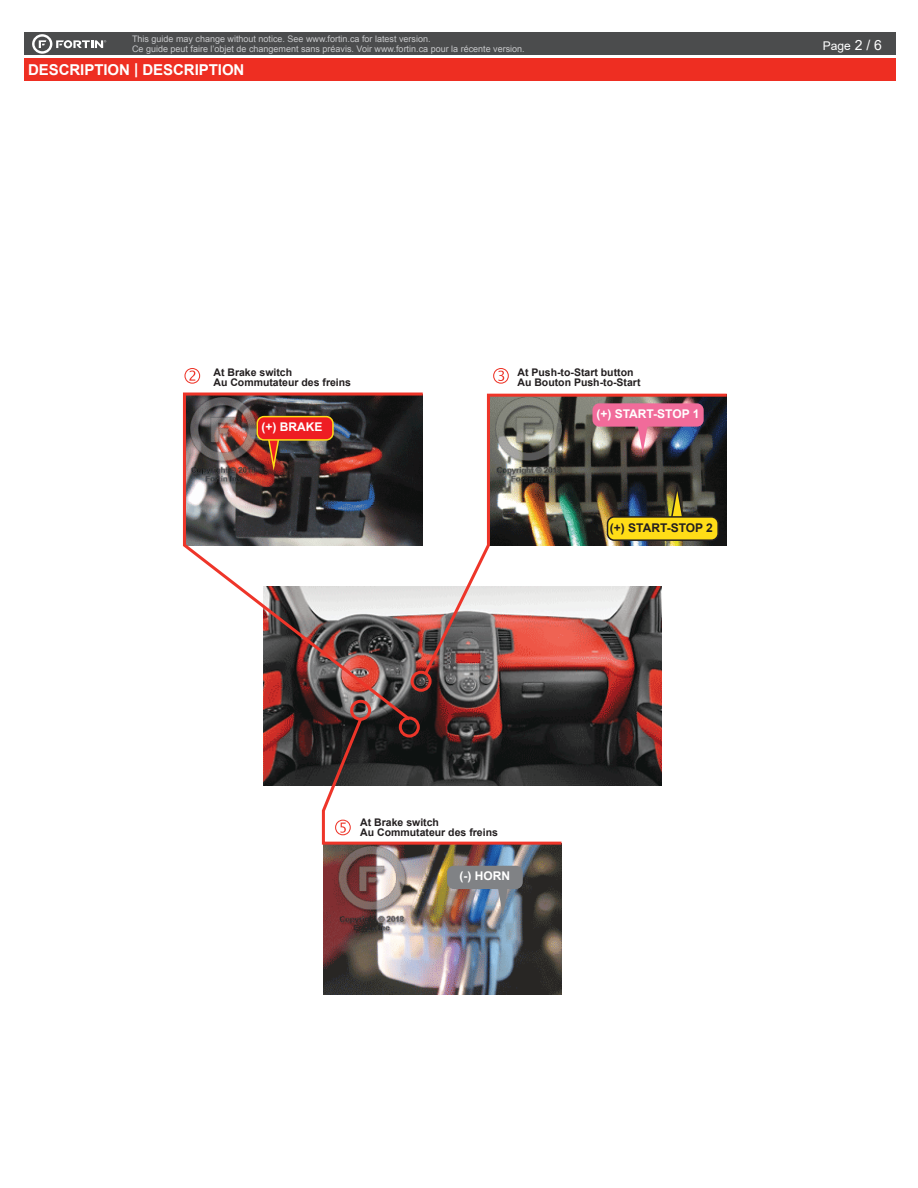
<style>
.page{position:relative;width:918px;height:1188px;background:#fff}
.page>*{position:absolute;margin:0;border:0;box-sizing:border-box;transform-origin:0 0}
.t1{font:700 15px "Arial";letter-spacing:-.005em;color:#fff}
.t2{font:700 12px "Arial";color:#fff}
.t3{font:700 12px "Arial";color:#231f20}
.t4{font:12px "Arial";color:#fff}
.t5{font:700 10.5px/10.5px "Arial";color:#231f20}
.t6{font:9px/9.8px "Arial";color:#c7c8ca}
.s1{font-size:13.95px}
</style>
<div class="page">
<div style="left:24px;top:33px;width:872px;height:22px;background:#4b4c4d"></div>
<div style="left:24px;top:58px;width:872px;height:23px;background:#ee2e22"></div>
<svg style="left:32px;top:34px;width:74px;height:20px"></svg>
<img style="left:263px;top:678px;width:399px;height:108px">
<svg style="left:183px;top:392px;width:243px;height:331px"></svg>
<svg style="left:184px;top:368px;width:16px;height:16px"></svg>
<div style="left:257px;top:417px;width:76px;height:23px;background:#ee1d23;border-radius:7px"></div>
<div style="left:257px;top:416px;width:77px;height:25px;border:2px solid #ffdd17;border-radius:7px"></div>
<img style="left:323px;top:846px;width:239px;height:148px">
<div style="left:447px;top:866px;width:76px;height:23px;background:#808285;border-radius:7px"></div>
<svg style="left:497px;top:889px;width:12px;height:27px"></svg>
<div style="left:350px;top:700px;width:21px;height:21px;border:3px solid #ee3529;border-radius:50%"></div>
<svg style="left:320px;top:715px;width:245px;height:131px"></svg>
<div style="left:399px;top:717px;width:21px;height:21px;border:3px solid #ee3529;border-radius:50%"></div>
<img style="left:421px;top:392px;width:306px;height:286px">
<div style="left:411px;top:671px;width:21px;height:21px;border:3px solid #ee3529;border-radius:50%"></div>
<div style="left:608px;top:517px;width:110px;height:23px;background:#ffdd17;border-radius:7px"></div>
<div style="left:607px;top:516px;width:112px;height:25px;border:2px solid #231f20;border-radius:7px"></div>
<svg style="left:493px;top:368px;width:16px;height:16px"></svg>
<p class="t6" style="left:132px;top:34px;width:394px">This guide may change without notice. See www.fortin.ca for latest version.<br>Ce guide peut faire l’objet de changement sans préavis. Voir www.fortin.ca pour la récente version.</p>
<h1 class="t1" style="left:28px;top:59px;width:218px">DESCRIPTION | DESCRIPTION</h1>
<h2 class="t4" style="left:823px;top:38px;width:61px">Page <span class="s1">2 / 6</span></h2>
<p class="t5" style="left:213px;top:367px;width:139px">At Brake switch<br>Au Commutateur des freins</p>
<p class="t2" style="left:261px;top:419px;width:62px">(+) BRAKE</p>
<p class="t5" style="left:517px;top:367px;width:125px">At Push-to-Start button<br>Au Bouton Push-to-Start</p>
<p class="t2" style="left:597px;top:405px;width:105px">(+) START-STOP 1</p>
<p class="t3" style="left:610px;top:519px;width:105px">(+) START-STOP 2</p>
<p class="t5" style="left:360px;top:817px;width:139px">At Brake switch<br>Au Commutateur des freins</p>
<p class="t2" style="left:460px;top:868px;width:52px">(-) HORN</p>
</div>
